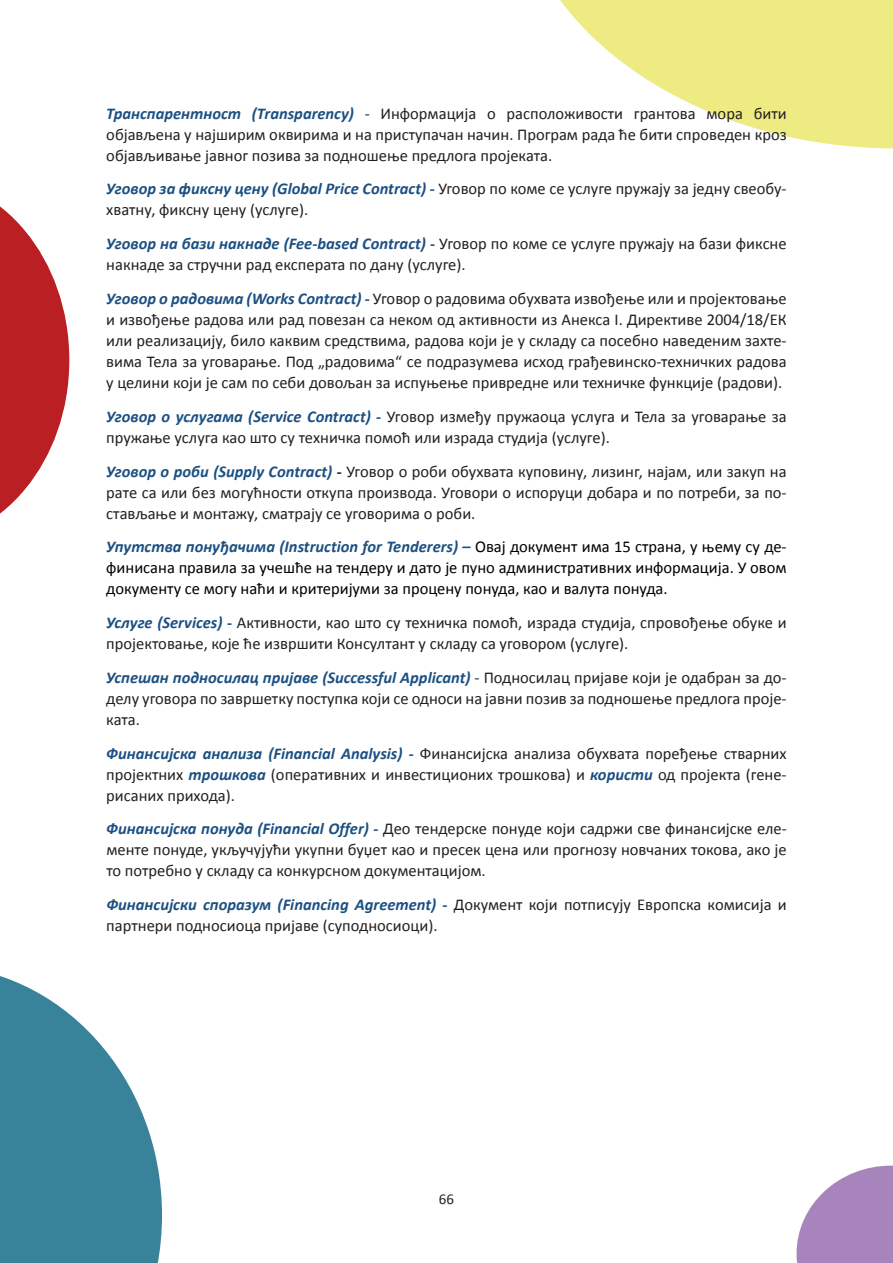
<style>
.page{position:relative;width:893px;height:1263px;background:#fff}
.page>*{position:absolute;margin:0;border:0;box-sizing:border-box;transform-origin:0 0}
.t1{font:16.5px/21px "Calibri";color:#231f20;text-align:justify}
.t2{font:16.5px/21px "Calibri";color:#000002;text-align:justify}
.t3{font:15px "Calibri";color:#231f20}
.s1{font-weight:700;font-style:italic;color:#1c5082}
.s2{font-weight:700;color:#1c5082}
.s3{font-weight:700}
</style>
<div class="page">
<svg style="left:0;top:976px;width:162px;height:287px;fill:#38839a"></svg>
<svg style="left:0;top:206px;width:69px;height:308px"></svg>
<svg style="left:796px;top:1166px;width:97px;height:97px"></svg>
<svg style="left:560px;top:0;width:333px;height:149px;fill:#eeeb82"></svg>
<p class="t1" style="left:106px;top:103px;width:682px"><span class="s1">Транспарентност (Transparency)</span> - Информација о расположивости грантова мора бити објављена у најширим оквирима и на приступачан начин. Програм рада ће бити спроведен кроз објављивање јавног позива за подношење предлога пројеката.</p>
<p class="t1" style="left:106px;top:179px;width:681px"><span class="s1">Уговор за фиксну цену (Global Price Contract)</span> <span class="s2">-</span> Уговор по коме се услуге пружају за једну свеобу&shy;хватну, фиксну цену (услуге).</p>
<p class="t1" style="left:106px;top:233px;width:682px"><span class="s1">Уговор на бази накнаде (Fee-based Сontract)</span> <span class="s2">-</span> Уговор по коме се услуге пружају на бази фиксне накнадe за стручни рад експерата по дану (услуге).</p>
<p class="t1" style="left:106px;top:288px;width:682px"><span class="s1">Уговор о радовима (Works Contract)</span> <span class="s2">-</span> Уговор о радовима обухвата извођење или и пројектовање и извођење радова или рад повезан са неком од активности из Анекса I. Директиве 2004/18/EК или реализацију, било каквим средствима, радова који је у складу са посебно наведеним захте&shy;вима Тела за уговарање. Под „радовима“ се подразумева исход грађевинско-техничких радова у целини који је сам по себи довољан за испуњење привредне или техничке функције (радови).</p>
<p class="t1" style="left:106px;top:406px;width:682px"><span class="s1">Уговор о услугама (Service Contract)</span> <span class="s2">-</span> Уговор између пружаоца услуга и Тела за уговарање за пружање услуга као што су техничка помоћ или израда студија (услуге).</p>
<p class="t1" style="left:106px;top:461px;width:682px"><span class="s1">Уговор о роби (Supply Contract)</span> <span class="s3">-</span> Уговор о роби обухвата куповину, лизинг, најам, или закуп на рате са или без могућности откупа производа. Уговори о испоруци добара и по потреби, за по&shy;стављање и монтажу, сматрају се уговорима о роби.</p>
<p class="t2" style="left:106px;top:536px;width:682px"><span class="s1">Упутства понуђачима (Instruction for Tenderers)</span> <span class="s2">–</span> Овај документ има 15 страна, у њему су де&shy;финисана правила за учешће на тендеру и дато је пуно административних информација. У овом документу се могу наћи и критеријуми за процену понуда, као и валута понуда.</p>
<p class="t1" style="left:106px;top:612px;width:682px"><span class="s1">Услуге (Services)</span> <span class="s2">-</span> Активности, као што су техничка помоћ, израда студија, спровођење обуке и пројектовање, које ће извршити Консултант у складу са уговором (услуге).</p>
<p class="t1" style="left:106px;top:667px;width:682px"><span class="s1">Успешан подносилац пријаве (Successful Applicant)</span> - Подносилац пријаве који је одабран за до&shy;делу уговора по завршетку поступка који се односи на јавни позив за подношење предлога проје&shy;ката.</p>
<p class="t1" style="left:106px;top:743px;width:682px"><span class="s1">Финансијска анализа (Financial Analysis)</span> <span class="s2">-</span> Финансијска анализа обухвата поређење стварних пројектних <span class="s1">трошкова</span> (оперативних и инвестиционих трошкова) и <span class="s1">користи</span> од пројекта (гене&shy;рисаних прихода).</p>
<p class="t1" style="left:106px;top:818px;width:682px"><span class="s1">Финансијска понуда (Financial Оffer)</span> <span class="s2">-</span> Део тендерске понуде који садржи све финансијске еле&shy;менте понуде, укључујући укупни буџет као и пресек цена или прогнозу новчаних токова, ако је то потребно у складу са конкурсном документацијом.</p>
<p class="t1" style="left:106px;top:894px;width:682px"><span class="s1">Финансијски споразум (Financing Agreement)</span> <span class="s2">-</span> Документ који потписују Европска комисија и партнери подносиоца пријаве (суподносиоци).</p>
<p class="t3" style="left:439px;top:1190px;width:17px">66</p>
</div>
